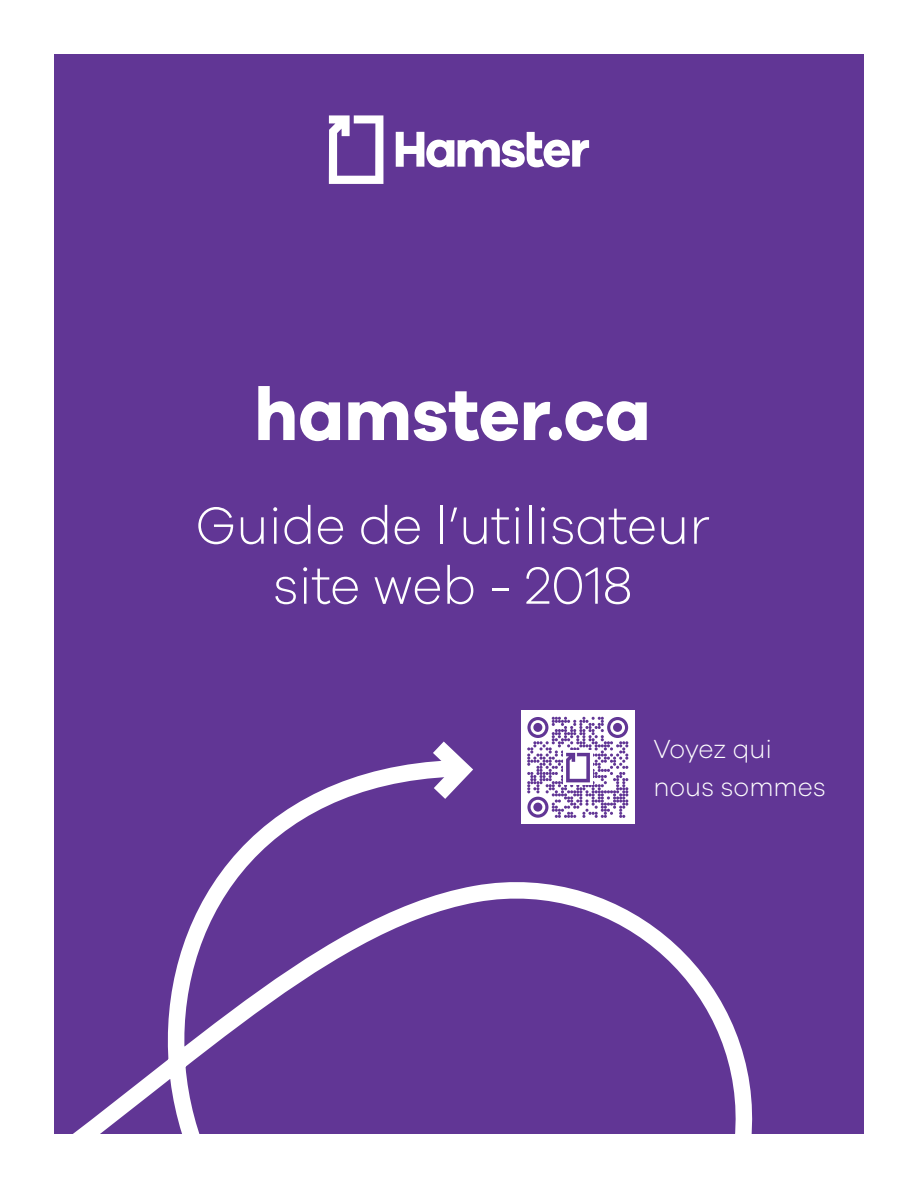
<style>
.page{position:relative;width:918px;height:1188px;background:#fff}
.page>*{position:absolute;margin:0;border:0;box-sizing:border-box;transform-origin:0 0}
.t1{font:700 75px "Galano Grotesque";color:#fff;scale:.95 1}
.t2{font:300 54px/60px "Galano Grotesque";color:#fff;text-align:center;scale:.95 1}
.t3{font:300 27px/37.5px "Galano Grotesque";color:#fff;scale:.95 1}
</style>
<div class="page">
<div style="left:54px;top:54px;width:810px;height:1080px;background:#613695"></div>
<svg style="left:329px;top:115px;width:54px;height:69px"></svg>
<svg style="left:396px;top:132px;width:193px;height:35px"></svg>
<svg style="left:435px;top:742px;width:19px;height:9px"></svg>
<svg style="left:73px;top:751px;width:680px;height:383px"></svg>
<div style="left:521px;top:711px;width:113px;height:113px;background:#fff"></div>
<svg style="left:527px;top:717px;width:101px;height:101px"></svg>
<div style="left:533px;top:723px;width:9px;height:9px;background:#613695;border-radius:50%"></div>
<div style="left:613px;top:723px;width:9px;height:9px;background:#613695;border-radius:50%"></div>
<div style="left:533px;top:803px;width:9px;height:9px;background:#613695;border-radius:50%"></div>
<img style="left:564px;top:750px;width:28px;height:34px">
<p class="t1" style="left:254px;top:368px;width:419px">hamster.ca</p>
<p class="t2" style="left:195px;top:494px;width:543px">Guide de l’utilisateur site web - 2018</p>
<p class="t3" style="left:653px;top:730px;width:183px">Voyez qui nous sommes</p>
</div>
